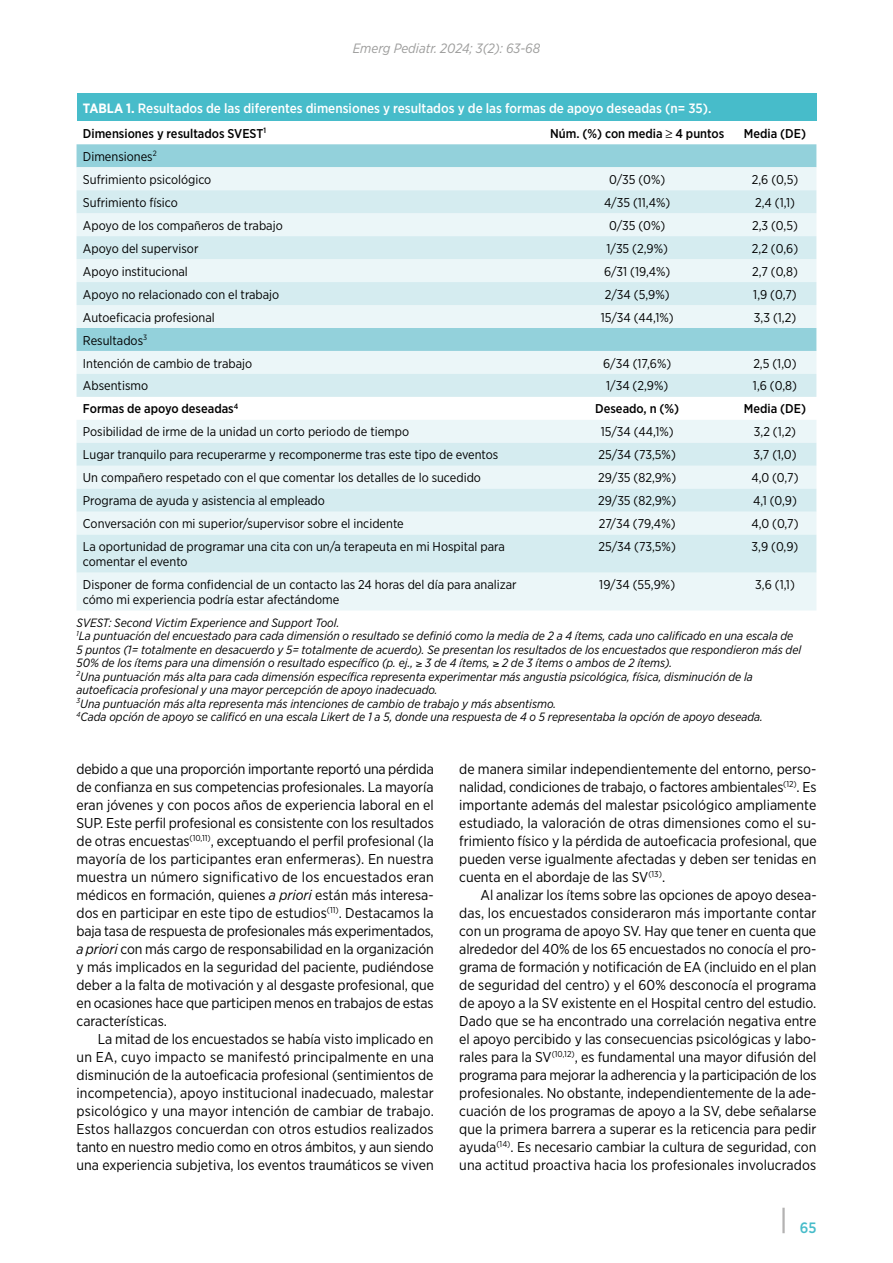
<style>
.page{position:relative;width:893px;height:1263px;background:#fff}
.page>*{position:absolute;margin:0;border:0;box-sizing:border-box;transform-origin:0 0}
.t1{font:500 15px "Gotham Narrow";color:#47bcca}
.t2{font:14.25px/18px "Gotham Narrow";color:#000;text-align:justify}
.t3{font:500 13.5px "Gotham Narrow";color:#fff}
.t4{font:italic 13.5px "Gotham Narrow";color:#9d9d9c}
.t5{font:12.75px/23px "Gotham Narrow";color:#000}
.t6{font:500 12.75px "Gotham Narrow";color:#000}
.t7{font:italic 12px/13.5px "Gotham Narrow";color:#000}
.s1{font-weight:700}
.s2{font-style:italic}
</style>
<div class="page">
<hr style="left:782px;top:1208px;width:3px;height:25px;background:#b3b2b2">
<div style="left:77px;top:94px;width:739px;height:27px;background:#47bcca"></div>
<div style="left:77px;top:144px;width:739px;height:23px;background:#93d1db"></div>
<div style="left:77px;top:167px;width:739px;height:443px;background:#ebf6f8"></div>
<svg style="left:77px;top:190px;width:739px;height:383px;background:#dceff3"></svg>
<p class="t4" style="left:353px;top:40px;width:189px">Emerg Pediatr. 2024; 3(2): 63-68</p>
<p class="t3" style="left:83px;top:100px;width:630px"><span class="s1">TABLA 1.</span> Resultados de las diferentes dimensiones y resultados y de las formas de apoyo deseadas (n= 35).</p>
<p class="t6" style="left:83px;top:125px;width:185px">Dimensiones y resultados SVEST<sup>1</sup></p>
<p class="t6" style="left:550px;top:125px;width:176px">Núm. (%) con media ≥ 4 puntos</p>
<p class="t6" style="left:744px;top:125px;width:64px">Media (DE)</p>
<p class="t5" style="left:83px;top:145px;width:130px">Dimensiones<sup>2<br></sup>Sufrimiento psicológico</p>
<p class="t5" style="left:609px;top:168px;width:58px">0/35 (0%)</p>
<p class="t5" style="left:752px;top:168px;width:48px">2,6 (0,5)</p>
<p class="t5" style="left:83px;top:191px;width:96px">Sufrimiento físico</p>
<p class="t5" style="left:604px;top:191px;width:68px">4/35 (11,4%)</p>
<p class="t5" style="left:755px;top:191px;width:41px">2,4 (1,1)</p>
<p class="t5" style="left:83px;top:214px;width:201px">Apoyo de los compañeros de trabajo</p>
<p class="t5" style="left:609px;top:214px;width:58px">0/35 (0%)</p>
<p class="t5" style="left:752px;top:214px;width:47px">2,3 (0,5)</p>
<p class="t5" style="left:83px;top:236px;width:117px">Apoyo del supervisor</p>
<p class="t5" style="left:606px;top:236px;width:63px">1/35 (2,9%)</p>
<p class="t5" style="left:752px;top:236px;width:48px">2,2 (0,6)</p>
<p class="t5" style="left:83px;top:259px;width:106px">Apoyo institucional</p>
<p class="t5" style="left:604px;top:259px;width:68px">6/31 (19,4%)</p>
<p class="t5" style="left:752px;top:259px;width:47px">2,7 (0,8)</p>
<p class="t5" style="left:83px;top:282px;width:198px">Apoyo no relacionado con el trabajo</p>
<p class="t5" style="left:605px;top:282px;width:66px">2/34 (5,9%)</p>
<p class="t5" style="left:753px;top:282px;width:45px">1,9 (0,7)</p>
<p class="t5" style="left:83px;top:305px;width:133px">Autoeficacia profesional</p>
<p class="t5" style="left:601px;top:305px;width:74px">15/34 (44,1%)</p>
<p class="t5" style="left:754px;top:305px;width:44px">3,3 (1,2)</p>
<p class="t5" style="left:83px;top:328px;width:171px">Resultados<sup>3<br></sup>Intención de cambio de trabajo</p>
<p class="t5" style="left:603px;top:351px;width:70px">6/34 (17,6%)</p>
<p class="t5" style="left:753px;top:351px;width:45px">2,5 (1,0)</p>
<p class="t5" style="left:83px;top:374px;width:67px">Absentismo</p>
<p class="t5" style="left:606px;top:374px;width:64px">1/34 (2,9%)</p>
<p class="t5" style="left:753px;top:374px;width:46px">1,6 (0,8)</p>
<p class="t6" style="left:83px;top:401px;width:157px">Formas de apoyo deseadas<sup>4</sup></p>
<p class="t6" style="left:595px;top:401px;width:86px">Deseado, n (%)</p>
<p class="t6" style="left:744px;top:401px;width:64px">Media (DE)</p>
<p class="t5" style="left:83px;top:420px;width:328px">Posibilidad de irme de la unidad un corto periodo de tiempo</p>
<p class="t5" style="left:601px;top:420px;width:74px">15/34 (44,1%)</p>
<p class="t5" style="left:754px;top:420px;width:44px">3,2 (1,2)</p>
<p class="t5" style="left:83px;top:443px;width:417px">Lugar tranquilo para recuperarme y recomponerme tras este tipo de eventos</p>
<p class="t5" style="left:599px;top:443px;width:79px">25/34 (73,5%)</p>
<p class="t5" style="left:753px;top:443px;width:44px">3,7 (1,0)</p>
<p class="t5" style="left:83px;top:466px;width:400px">Un compañero respetado con el que comentar los detalles de lo sucedido</p>
<p class="t5" style="left:598px;top:466px;width:79px">29/35 (82,9%)</p>
<p class="t5" style="left:751px;top:466px;width:49px">4,0 (0,7)</p>
<p class="t5" style="left:83px;top:489px;width:244px">Programa de ayuda y asistencia al empleado</p>
<p class="t5" style="left:598px;top:489px;width:79px">29/35 (82,9%)</p>
<p class="t5" style="left:753px;top:489px;width:45px">4,1 (0,9)</p>
<p class="t5" style="left:83px;top:512px;width:322px">Conversación con mi superior/supervisor sobre el incidente</p>
<p class="t5" style="left:599px;top:512px;width:78px">27/34 (79,4%)</p>
<p class="t5" style="left:751px;top:512px;width:49px">4,0 (0,7)</p>
<p class="t5" style="left:83px;top:539px;width:423px;line-height:15px">La oportunidad de programar una cita con un/a terapeuta en mi Hospital para comentar el evento</p>
<p class="t5" style="left:599px;top:535px;width:79px">25/34 (73,5%)</p>
<p class="t5" style="left:752px;top:535px;width:48px">3,9 (0,9)</p>
<p class="t5" style="left:83px;top:577px;width:435px;line-height:15px">Disponer de forma confidencial de un contacto las 24 horas del día para analizar cómo mi experiencia podría estar afectándome</p>
<p class="t5" style="left:599px;top:573px;width:77px">19/34 (55,9%)</p>
<p class="t5" style="left:755px;top:573px;width:41px">3,6 (1,1)</p>
<p class="t7" style="left:77px;top:615px;width:726px">SVEST: Second Victim Experience and Support Tool.<br><sup>1</sup>La puntuación del encuestado para cada dimensión o resultado se definió como la media de 2 a 4 ítems, cada uno calificado en una escala de 5 puntos (1= totalmente en desacuerdo y 5= totalmente de acuerdo). Se presentan los resultados de los encuestados que respondieron más del 50% de los ítems para una dimensión o resultado específico (p. ej., ≥ 3 de 4 ítems, ≥ 2 de 3 ítems o ambos de 2 ítems).<br><sup>2</sup>Una puntuación más alta para cada dimensión específica representa experimentar más angustia psicológica, física, disminución de la autoeficacia profesional y una mayor percepción de apoyo inadecuado.<br><sup>3</sup>Una puntuación más alta representa más intenciones de cambio de trabajo y más absentismo.<br><sup>4</sup>Cada opción de apoyo se calificó en una escala Likert de 1 a 5, donde una respuesta de 4 o 5 representaba la opción de apoyo deseada.</p>
<p class="t2" style="left:77px;top:760px;width:359px">debido a que una proporción importante reportó una pérdida de confianza en sus competencias profesionales. La mayoría eran jóvenes y con pocos años de experiencia laboral en el SUP. Este perfil profesional es consistente con los resultados de otras encuestas<sup>(10,11)</sup>, exceptuando el perfil profesional (la mayoría de los participantes eran enfermeras). En nuestra muestra un número significativo de los encuestados eran médicos en formación, quienes <span class="s2">a priori</span> están más interesa&shy;dos en participar en este tipo de estudios<sup>(11)</sup>. Destacamos la baja tasa de respuesta de profesionales más experimentados, <span class="s2">a priori</span> con más cargo de responsabilidad en la organización y más implicados en la seguridad del paciente, pudiéndose deber a la falta de motivación y al desgaste profesional, que en ocasiones hace que participen menos en trabajos de estas características.</p>
<p class="t2" style="left:77px;top:1030px;width:359px;text-indent:21px">La mitad de los encuestados se había visto implicado en un EA, cuyo impacto se manifestó principalmente en una disminución de la autoeficacia profesional (sentimientos de incompetencia), apoyo institucional inadecuado, malestar psicológico y una mayor intención de cambiar de trabajo.<br>Estos hallazgos concuerdan con otros estudios realizados tanto en nuestro medio como en otros ámbitos, y aun siendo una experiencia subjetiva, los eventos traumáticos se viven</p>
<p class="t2" style="left:459px;top:760px;width:359px">de manera similar independientemente del entorno, perso&shy;nalidad, condiciones de trabajo, o factores ambientales<sup>(12)</sup>. Es importante además del malestar psicológico ampliamente estudiado, la valoración de otras dimensiones como el su&shy;frimiento físico y la pérdida de autoeficacia profesional, que pueden verse igualmente afectadas y deben ser tenidas en cuenta en el abordaje de las SV<sup>(13)</sup>.</p>
<p class="t2" style="left:459px;top:886px;width:359px;text-indent:21px">Al analizar los ítems sobre las opciones de apoyo desea&shy;das, los encuestados consideraron más importante contar con un programa de apoyo SV. Hay que tener en cuenta que alrededor del 40% de los 65 encuestados no conocía el pro&shy;grama de formación y notificación de EA (incluido en el plan de seguridad del centro) y el 60% desconocía el programa de apoyo a la SV existente en el Hospital centro del estudio.<br>Dado que se ha encontrado una correlación negativa entre el apoyo percibido y las consecuencias psicológicas y labo&shy;rales para la SV<sup>(10,12)</sup>, es fundamental una mayor difusión del programa para mejorar la adherencia y la participación de los profesionales. No obstante, independientemente de la ade&shy;cuación de los programas de apoyo a la SV, debe señalarse que la primera barrera a superar es la reticencia para pedir ayuda<sup>(14)</sup>. Es necesario cambiar la cultura de seguridad, con una actitud proactiva hacia los profesionales involucrados</p>
<p class="t1" style="left:800px;top:1218px;width:18px">65</p>
</div>
